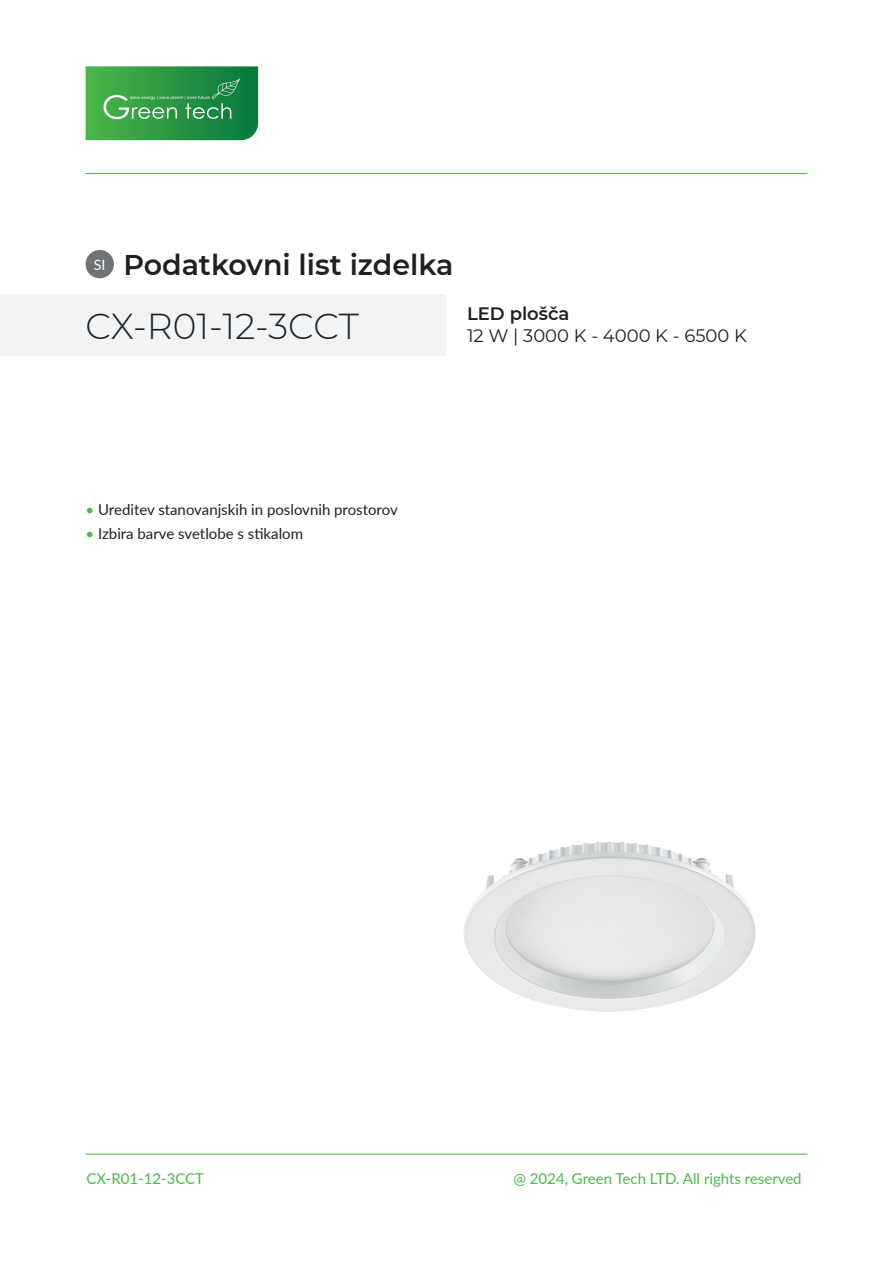
<style>
.page{position:relative;width:893px;height:1263px;background:#fff}
.page>*{position:absolute;margin:0;border:0;box-sizing:border-box;transform-origin:0 0}
.t1{font:300 36px "Montserrat";color:#1d2124}
.t2{font:600 28.5px "Montserrat";color:#1d2124}
.t3{font:18px "Montserrat";color:#1d2124}
.t4{font:600 18px "Montserrat";color:#1d2124}
.t5{font:15px "Lato";color:#1c2123}
.t6{font:15px "Lato";color:#4cb848}
.t7{font:14.25px "Lato";color:#fff}
.s1{color:#4cb848}
</style>
<div class="page">
<img style="left:463px;top:841px;width:293px;height:171px">
<div style="left:0;top:294px;width:445px;height:62px;background:#f2f3f4"></div>
<hr style="left:86px;top:1154px;width:721px;height:1px;background:#4cb848">
<hr style="left:86px;top:173px;width:721px;height:1px;background:#4cb848">
<svg style="left:86px;top:66px;width:172px;height:74px;background:#369c4e"></svg>
<div style="left:86px;top:250px;width:28px;height:28px;background:#707375;border-radius:50%"></div>
<h2 class="t2" style="left:123px;top:245px;width:332px">Podatkovni list izdelka</h2>
<h1 class="t1" style="left:86px;top:301px;width:275px">CX-R01-12-3CCT</h1>
<p class="t4" style="left:467px;top:301px;width:104px">LED plošča</p>
<p class="t7" style="left:94px;top:254px;width:13px">SI</p>
<p class="t3" style="left:467px;top:323px;width:281px">12 W | 3000 K - 4000 K - 6500 K</p>
<p class="t5" style="left:86px;top:499px;width:314px"><span class="s1">•</span> Ureditev stanovanjskih in poslovnih prostorov</p>
<p class="t5" style="left:86px;top:523px;width:219px"><span class="s1">•</span> Izbira barve svetlobe s stikalom</p>
<p class="t6" style="left:86px;top:1167px;width:119px">CX-R01-12-3CCT</p>
<p class="t6" style="left:513px;top:1167px;width:290px">@ 2024, Green Tech LTD. All rights reserved</p>
</div>
